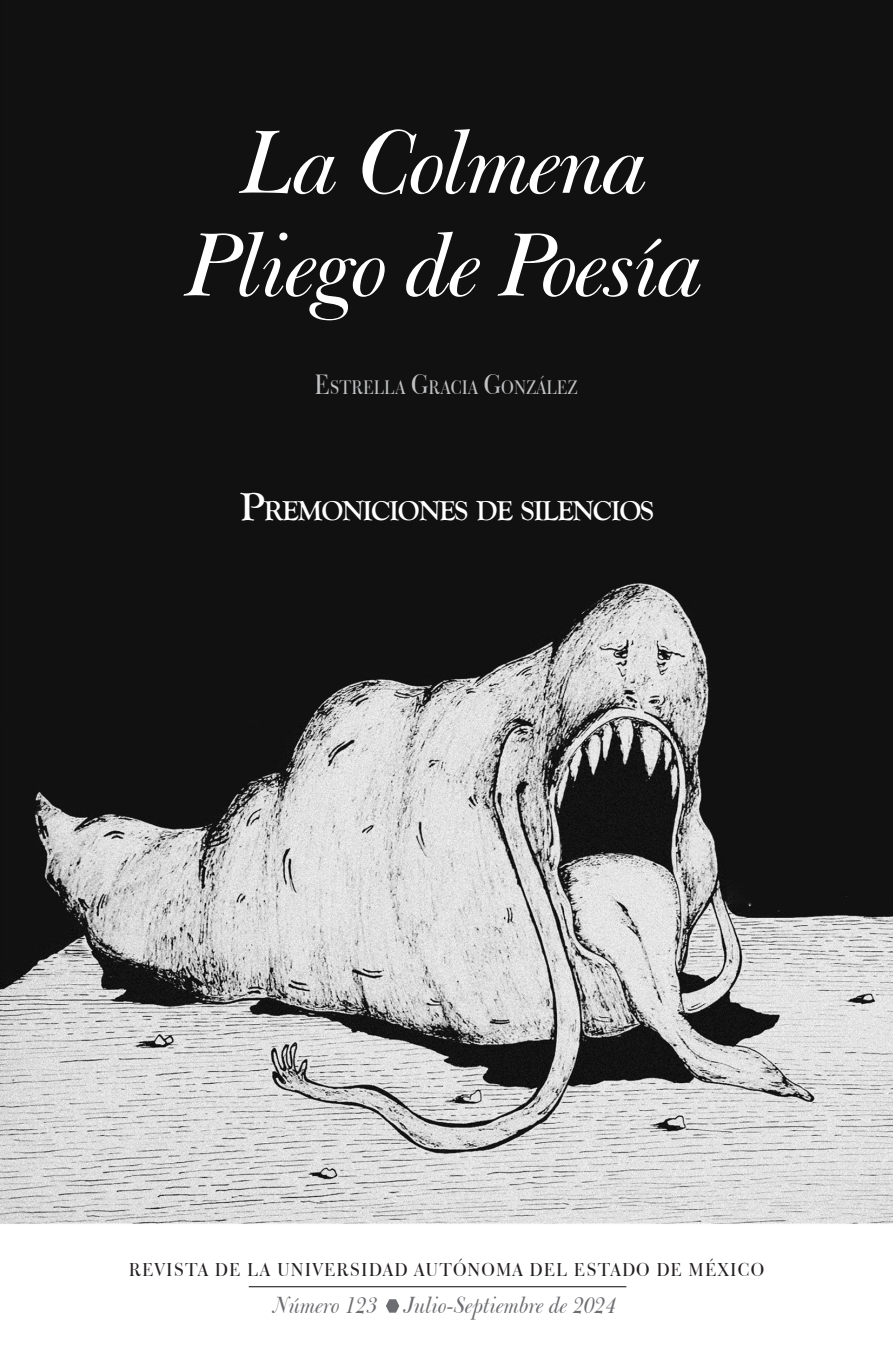
<style>
.page{position:relative;width:893px;height:1372px;background:#fff}
.page>*{position:absolute;margin:0;border:0;box-sizing:border-box;transform-origin:0 0}
.Título_Pliego_de_Poesia{font:italic 85.5px "Bulmer BT";letter-spacing:-.02em;color:#fff;scale:1.1 1}
.TÍTULO_DE_POEMAS{font:700 28.35px "Goudy Old Style T";letter-spacing:-.045em;color:#fff}
.t1{font:italic 22.5px "Bulmer BT";color:#6c6d70}
.AUTOR{font:18.9px "Bulmer BT";color:#c1c2c4;scale:.9 1}
.Cintillo{font:18px "Bulmer BT";letter-spacing:.06em;color:#231f20}
.s1{font-size:27px}
.s2{font-size:40.5px}
</style>
<div class="page">
<img style="left:0;top:0;width:893px;height:1313px">
<svg style="left:386px;top:1299px;width:13px;height:13px"></svg>
<hr style="left:249px;top:1285px;width:377px;height:2px;background:#231f20">
<p class="Título_Pliego_de_Poesia" style="left:243px;top:110px;width:372px">La Colmena</p>
<p class="Título_Pliego_de_Poesia" style="left:188px;top:212px;width:473px">Pliego de Poesía</p>
<p class="AUTOR" style="left:314px;top:375px;width:294px"><span class="s1">E</span>STRELLA <span class="s1">G</span>RACIA <span class="s1">G</span>ONZÁLEZ</p>
<p class="TÍTULO_DE_POEMAS" style="left:240px;top:495px;width:416px"><span class="s2">P</span>REMONICIONES DE SILENCIOS</p>
<p class="Cintillo" style="left:129px;top:1258px;width:637px">REVISTA DE LA UNIVERSIDAD AUTÓNOMA DEL ESTADO DE MÉXICO</p>
<p class="t1" style="left:274px;top:1290px;width:344px">Número 123 Julio-Septiembre de 2024</p>
</div>
